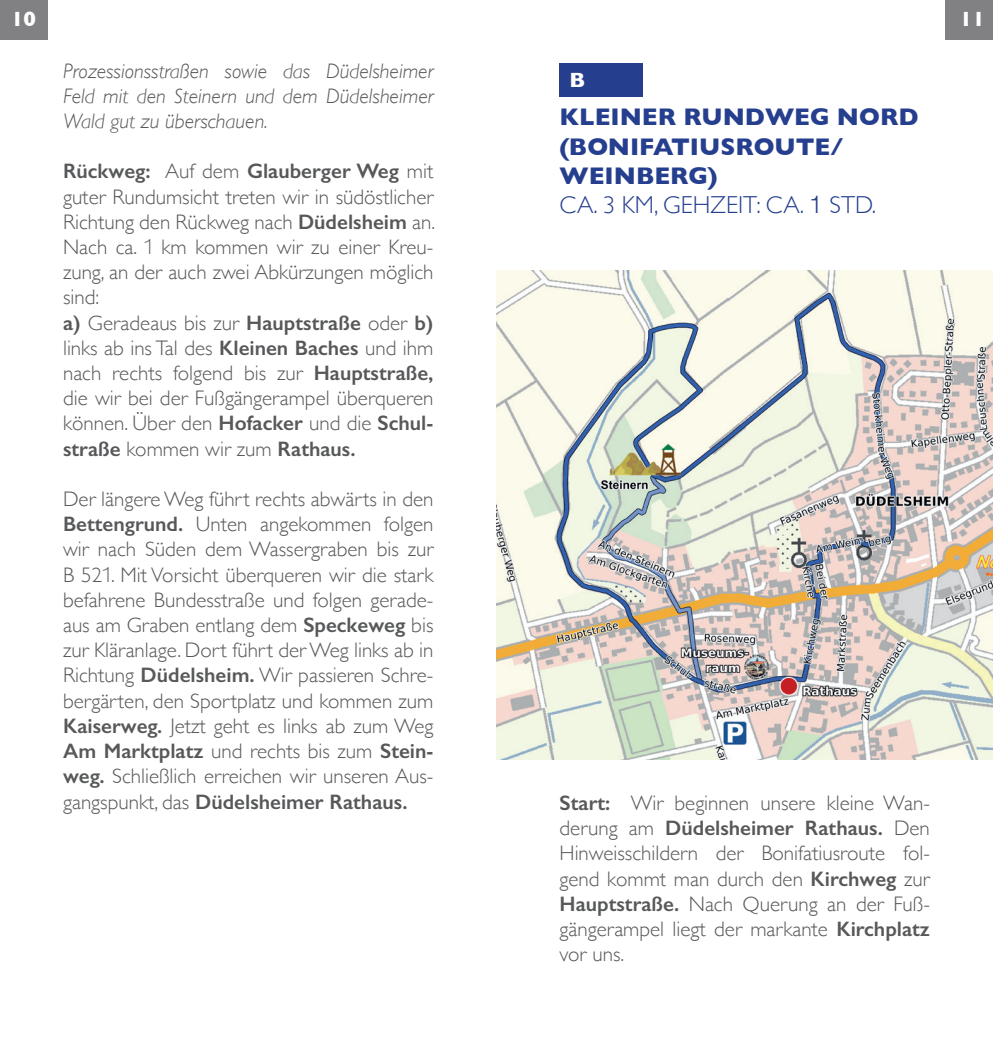
<style>
.page{position:relative;width:993px;height:1042px;background:#fff}
.page>*{position:absolute;margin:0;border:0;box-sizing:border-box;transform-origin:0 0}
.t1{font:700 24.5px/29.4px "Gill Sans";color:#253f8e}
.t2{font:300 21px/25.2px "Gill Sans";color:#57585a;text-align:justify}
.t3{font:italic 300 21px/25.2px "Gill Sans";color:#57585a;text-align:justify}
.t4{font:700 21px "Gill Sans";color:#fff}
.s1{font-weight:600}
.s2{font-family:"Helvetica Neue";font-weight:100;font-stretch:expanded}
.s3{font-weight:300}
.s4{font-family:"Helvetica Neue";font-weight:300}
</style>
<div class="page">
<div style="left:559px;top:63px;width:84px;height:33px;background:#253f8e"></div>
<img style="left:496px;top:270px;width:496px;height:489px">
<div style="left:0;top:0;width:47px;height:40px;background:#818183"></div>
<div style="left:945px;top:0;width:47px;height:40px;background:#818183"></div>
<p class="t4" style="left:11px;top:2px;width:26px">10</p>
<p class="t4" style="left:959px;top:2px;width:26px">11</p>
<p class="t3" style="left:63px;top:58px;width:372px">Prozessionsstraßen sowie das Düdelsheimer Feld mit den Steinern und dem Düdelsheimer Wald gut zu überschauen.</p>
<p class="t2" style="left:63px;top:158px;width:373px;text-align:left"><span class="s1">Rückweg:</span> Auf dem <span class="s1">Glauberger Weg</span> mit guter Rundumsicht treten wir in südöstlicher Richtung den Rückweg nach <span class="s1">Düdelsheim</span> an.<br>Nach ca. <span class="s2">1</span> km kommen wir zu einer Kreu&shy;zung, an der auch zwei Abkürzungen möglich sind:<br><span class="s1">a)</span> Geradeaus bis zur <span class="s1">Hauptstraße</span> oder <span class="s1">b) </span>links ab ins Tal des <span class="s1">Kleinen Baches</span> und ihm nach rechts folgend bis zur <span class="s1">Hauptstraße, </span>die wir bei der Fußgängerampel überqueren können. Über den <span class="s1">Hofacker</span> und die <span class="s1">Schul&shy;straße</span> kommen wir zum <span class="s1">Rathaus.</span></p>
<p class="t2" style="left:63px;top:485px;width:372px">Der längere Weg führt rechts abwärts in den <span class="s1">Bettengrund.</span> Unten angekommen folgen wir nach Süden dem Wassergraben bis zur B 52<span class="s2">1</span>. Mit Vorsicht überqueren wir die stark befahrene Bundesstraße und folgen gerade&shy;aus am Graben entlang dem <span class="s1">Speckeweg</span> bis zur Kläranlage. Dort führt der Weg links ab in Richtung <span class="s1">Düdelsheim.</span> Wir passieren Schre&shy;bergärten, den Sportplatz und kommen zum <span class="s1">Kaiserweg.</span> Jetzt geht es links ab zum Weg <span class="s1">Am Marktplatz</span> und rechts bis zum <span class="s1">Stein&shy;weg.</span> Schließlich erreichen wir unseren Aus&shy;gangspunkt, das <span class="s1">Düdelsheimer Rathaus.</span></p>
<p class="t4" style="left:569px;top:63px;width:17px">B</p>
<p class="t1" style="left:559px;top:102px;width:360px">KLEINER RUNDWEG NORD (BONIFATIUSROUTE/<br>WEINBERG)<br><span class="s3">CA. 3 KM, GEHZEIT: CA.</span> <span class="s4">1</span> <span class="s3">STD.</span></p>
<p class="t2" style="left:559px;top:789px;width:372px"><span class="s1">Start:</span> Wir beginnen unsere kleine Wan&shy;derung am <span class="s1">Düdelsheimer Rathaus.</span> Den Hinweisschildern der Bonifatiusroute fol&shy;gend kommt man durch den <span class="s1">Kirchweg</span> zur <span class="s1">Hauptstraße.</span> Nach Querung an der Fuß&shy;gängerampel liegt der markante <span class="s1">Kirchplatz </span>vor uns.</p>
</div>
